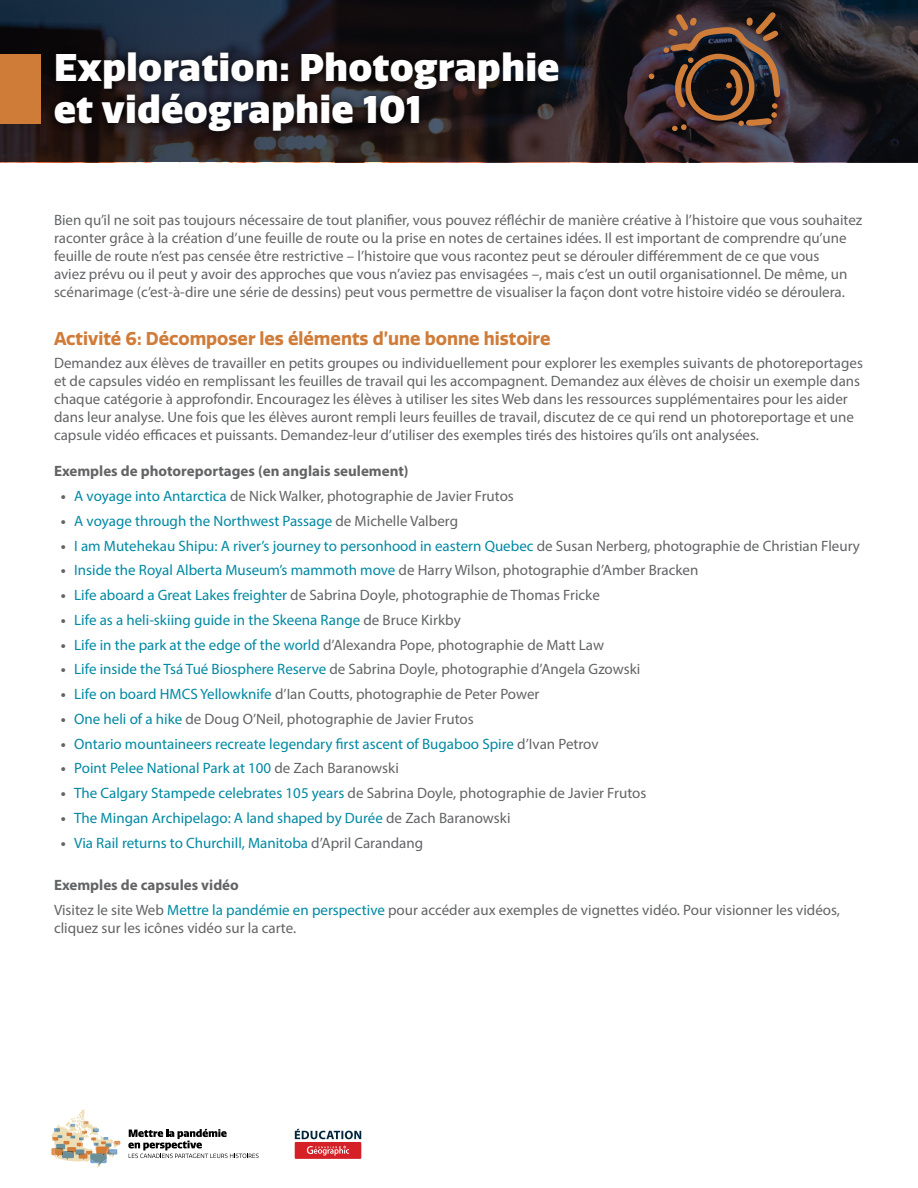
<style>
.page{position:relative;width:918px;height:1188px;background:#fff}
.page>*{position:absolute;margin:0;border:0;box-sizing:border-box;transform-origin:0 0}
.t1{font:900 37.5px/42px "Quatro";letter-spacing:.02em;color:#fff}
.t2{font:700 18px "Quatro";color:#d07c39}
.t3{font:15px/18px "Myriad Pro";color:#636466}
.t4{font:15px "Myriad Pro";color:#0089a3}
.t5{font:700 15px "Myriad Pro";color:#636466}
.s1{font-weight:700}
.s2{color:#0089a3}
.s3{font-weight:700;color:#636466}
.s4{color:#636466}
</style>
<div class="page">
<div style="left:295px;top:1142px;width:66px;height:17px;background:#d52027"></div>
<svg style="left:307px;top:1145px;width:42px;height:11px"></svg>
<svg style="left:295px;top:1129px;width:66px;height:10px"></svg>
<svg style="left:128px;top:1129px;width:131px;height:29px"></svg>
<svg style="left:51px;top:1110px;width:69px;height:58px"></svg>
<svg style="left:0;top:0;width:918px;height:162px;background:#232026"></svg>
<div style="left:45px;top:43px;width:524px;height:98px;background:#000;opacity:.75"></div>
<div style="left:0;top:54px;width:41px;height:70px;background:#d07c39"></div>
<svg style="left:649px;top:74px;width:5px;height:5px"></svg>
<svg style="left:663px;top:12px;width:117px;height:119px;background:#4b342b"></svg>
<h1 class="t1" style="left:54px;top:47px;width:507px">Exploration: Photographie et vidéographie 101</h1>
<p class="t3" style="left:54px;top:211px;width:810px">Bien qu’il ne soit pas toujours nécessaire de tout planifier, vous pouvez réfléchir de manière créative à l’histoire que vous souhaitez raconter grâce à la création d’une feuille de route ou la prise en notes de certaines idées. Il est important de comprendre qu’une feuille de route n’est pas censée être restrictive – l’histoire que vous racontez peut se dérouler différemment de ce que vous<br>aviez prévu ou il peut y avoir des approches que vous n’aviez pas envisagées –, mais c’est un outil organisationnel. De même, un scénarimage (c’est-à-dire une série de dessins) peut vous permettre de visualiser la façon dont votre histoire vidéo se déroulera.</p>
<p class="t2" style="left:54px;top:328px;width:498px">Activité 6: Décomposer les éléments d’une bonne histoire</p>
<p class="t3" style="left:54px;top:354px;width:810px">Demandez aux élèves de travailler en petits groupes ou individuellement pour explorer les exemples suivants de photoreportages et de capsules vidéo en remplissant les feuilles de travail qui les accompagnent. Demandez aux élèves de choisir un exemple dans chaque catégorie à approfondir. Encouragez les élèves à utiliser les sites Web dans les ressources supplémentaires pour les aider dans leur analyse. Une fois que les élèves auront rempli leurs feuilles de travail, discutez de ce qui rend un photoreportage et une capsule vidéo efficaces et puissants. Demandez-leur d’utiliser des exemples tirés des histoires qu’ils ont analysées.</p>
<p class="t5" style="left:54px;top:462px;width:356px">Exemples de photoreportages (en anglais seulement)</p>
<p class="t3" style="left:61px;top:487px;width:455px"><span class="s1">•</span> <span class="s2">A voyage into Antarctica</span> de Nick Walker, photographie de Javier Frutos</p>
<p class="t4" style="left:61px;top:512px;width:399px"><span class="s3">•</span> A voyage through the Northwest Passage <span class="s4">de Michelle Valberg</span></p>
<p class="t4" style="left:61px;top:536px;width:801px"><span class="s3">•</span> I am Mutehekau Shipu: A river’s journey to personhood in eastern Quebec <span class="s4">de Susan Nerberg, photographie de Christian Fleury</span></p>
<p class="t4" style="left:61px;top:561px;width:639px"><span class="s3">•</span> Inside the Royal Alberta Museum’s mammoth move <span class="s4">de Harry Wilson, photographie d’Amber Bracken</span></p>
<p class="t3" style="left:61px;top:586px;width:541px"><span class="s1">•</span> <span class="s2">Life aboard a Great Lakes freighter</span> de Sabrina Doyle, photographie de Thomas Fricke</p>
<p class="t4" style="left:61px;top:611px;width:402px"><span class="s3">•</span> Life as a heli-skiing guide in the Skeena Range <span class="s4">de Bruce Kirkby</span></p>
<p class="t3" style="left:61px;top:635px;width:545px"><span class="s1">•</span> <span class="s2">Life in the park at the edge of the world</span> d’Alexandra Pope, photographie de Matt Law</p>
<p class="t3" style="left:61px;top:660px;width:581px"><span class="s1">•</span> <span class="s2">Life inside the Tsá Tué Biosphere Reserve</span> de Sabrina Doyle, photographie d’Angela Gzowski</p>
<p class="t3" style="left:61px;top:685px;width:480px"><span class="s1">•</span> <span class="s2">Life on board HMCS Yellowknife</span> d’Ian Coutts, photographie de Peter Power</p>
<p class="t3" style="left:61px;top:710px;width:415px"><span class="s1">•</span> <span class="s2">One heli of a hike</span> de Doug O’Neil, photographie de Javier Frutos</p>
<p class="t4" style="left:61px;top:734px;width:539px"><span class="s3">•</span> Ontario mountaineers recreate legendary first ascent of Bugaboo Spire <span class="s4">d’Ivan Petrov</span></p>
<p class="t4" style="left:61px;top:759px;width:340px"><span class="s3">•</span> Point Pelee National Park at 100 <span class="s4">de Zach Baranowski</span></p>
<p class="t3" style="left:61px;top:784px;width:587px"><span class="s1">•</span> <span class="s2">The Calgary Stampede celebrates 105 years</span> de Sabrina Doyle, photographie de Javier Frutos</p>
<p class="t4" style="left:61px;top:809px;width:451px"><span class="s3">•</span> The Mingan Archipelago: A land shaped by Durée <span class="s4">de Zach Baranowski</span></p>
<p class="t4" style="left:61px;top:833px;width:364px"><span class="s3">•</span> Via Rail returns to Churchill, Manitoba <span class="s4">d’April Carandang</span></p>
<p class="t3" style="left:54px;top:873px;width:788px;line-height:24.8px"><span class="s1">Exemples de capsules vidéo<br></span>Visitez le site Web <span class="s2">Mettre la pandémie en perspective</span> pour accéder aux exemples de vignettes vidéo. Pour visionner les vidéos,</p>
<p class="t3" style="left:54px;top:919px;width:244px">cliquez sur les icônes vidéo sur la carte.</p>
</div>
